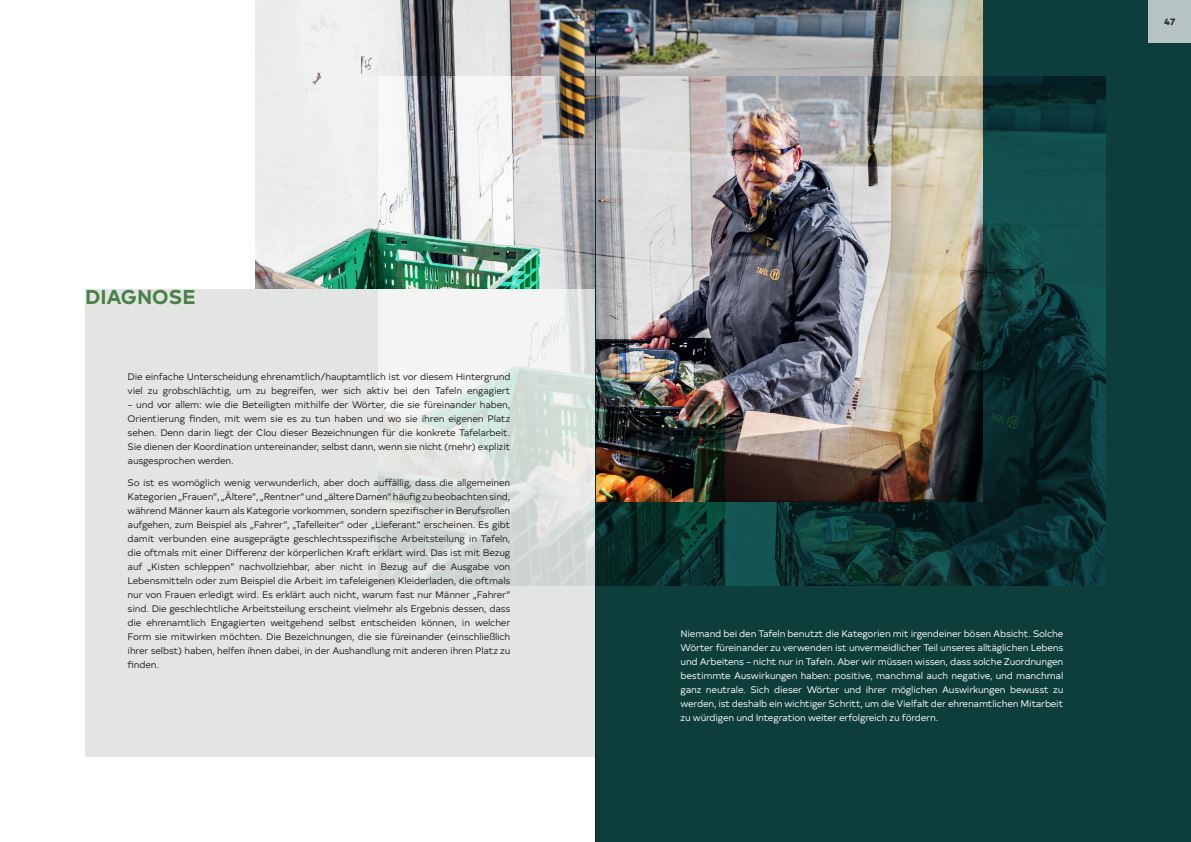
<style>
.page{position:relative;width:1191px;height:842px;background:#fff}
.page>*{position:absolute;margin:0;border:0;box-sizing:border-box;transform-origin:0 0}
.t1{font:700 20px "Typold";color:#4a7f48}
.t2{font:9.5px/14px "Typold";letter-spacing:-.02em;color:#231f20;text-align:justify}
.t3{font:9.5px/14px "Typold";letter-spacing:-.02em;color:#fff;text-align:justify}
.t4{font:700 9.5px "Typold";color:#231f20}
</style>
<div class="page">
<div style="left:595px;top:0;width:596px;height:842px;background:#0e3e3c"></div>
<img style="left:255px;top:0;width:727px;height:289px">
<div style="left:85px;top:289px;width:510px;height:468px;background:#e2e5e2"></div>
<img style="left:378px;top:77px;width:728px;height:509px">
<div style="left:1148px;top:0;width:43px;height:43px;background:#b6c4c4"></div>
<hr style="left:595px;top:0;width:1px;height:842px;background:#002c31">
<h1 class="t1" style="left:85px;top:281px;width:112px">DIAGNOSE</h1>
<p class="t2" style="left:128px;top:369px;width:384px">Die einfache Unterscheidung ehrenamtlich/hauptamtlich ist vor diesem Hintergrund viel zu grobschlächtig, um zu begreifen, wer sich aktiv bei den Tafeln engagiert</p>
<p class="t2" style="left:128px;top:397px;width:384px">– und vor allem: wie die Beteiligten mithilfe der Wörter, die sie füreinander haben, Orientierung finden, mit wem sie es zu tun haben und wo sie ihren eigenen Platz sehen. Denn darin liegt der Clou dieser Bezeichnungen für die konkrete Tafelarbeit.<br>Sie dienen der Koordination untereinander, selbst dann, wenn sie nicht (mehr) explizit ausgesprochen werden.</p>
<p class="t2" style="left:128px;top:475px;width:384px">So ist es womöglich wenig verwunderlich, aber doch auffällig, dass die allgemeinen Kategorien „Frauen“, „Ältere“, „Rentner“ und „ältere Damen“ häufig zu beobachten sind, während Männer kaum als Kategorie vorkommen, sondern spezifischer in Berufsrollen aufgehen, zum Beispiel als „Fahrer“, „Tafelleiter“ oder „Lieferant“ erscheinen. Es gibt damit verbunden eine ausgeprägte geschlechtsspezifische Arbeitsteilung in Tafeln, die oftmals mit einer Differenz der körperlichen Kraft erklärt wird. Das ist mit Bezug auf „Kisten schleppen“ nachvollziehbar, aber nicht in Bezug auf die Ausgabe von Lebensmitteln oder zum Beispiel die Arbeit im tafeleigenen Kleiderladen, die oftmals nur von Frauen erledigt wird. Es erklärt auch nicht, warum fast nur Männer „Fahrer“ sind. Die geschlechtliche Arbeitsteilung erscheint vielmehr als Ergebnis dessen, dass die ehrenamtlich Engagierten weitgehend selbst entscheiden können, in welcher Form sie mitwirken möchten. Die Bezeichnungen, die sie füreinander (einschließlich ihrer selbst) haben, helfen ihnen dabei, in der Aushandlung mit anderen ihren Platz zu finden.</p>
<p class="t4" style="left:1164px;top:14px;width:12px">47</p>
<p class="t3" style="left:680px;top:625px;width:384px">Niemand bei den Tafeln benutzt die Kategorien mit irgendeiner bösen Absicht. Solche Wörter füreinander zu verwenden ist unvermeidlicher Teil unseres alltäglichen Lebens und Arbeitens – nicht nur in Tafeln. Aber wir müssen wissen, dass solche Zuordnungen bestimmte Auswirkungen haben: positive, manchmal auch negative, und manchmal ganz neutrale. Sich dieser Wörter und ihrer möglichen Auswirkungen bewusst zu werden, ist deshalb ein wichtiger Schritt, um die Vielfalt der ehrenamtlichen Mitarbeit zu würdigen und Integration weiter erfolgreich zu fördern.</p>
</div>
